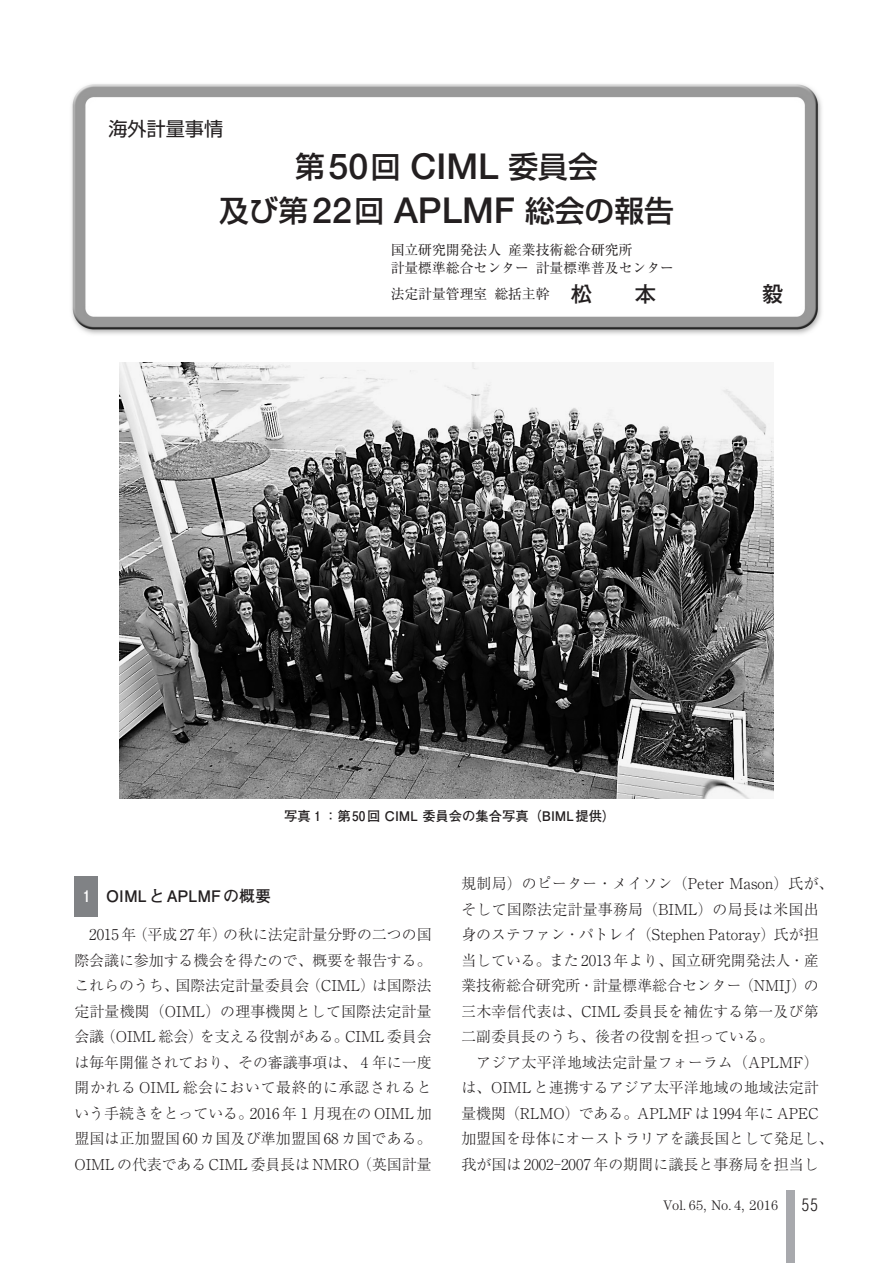
<style>
.page{position:relative;width:893px;height:1263px;background:#fff}
.page>*{position:absolute;margin:0;border:0;box-sizing:border-box;transform-origin:0 0}
.t1{font:500 35.7px "Helvetica Neue LT Std";color:#231f20}
.t2{font:500 29.7px "Shin Go Pr 6 N";color:#231f20}
.t3{font:500 21.3px "Gothic MB101 Pr 6 N";color:#231f20}
.t4{font:19.2px "Shin Go Pr 6 N";color:#231f20}
.t5{font:300 condensed 16.95px "Swiss 721 BT";color:#231f20}
.t6{font:700 15.9px "Futo Go B101 Pr 6 N";color:#231f20}
.t7{font:700 15.9px "Futo Go B101 Pr 6 N";color:#fff}
.t8{font:300 14.85px/25.5px "Ryumin Pr 6 N";color:#231f20}
.t9{font:300 14.85px "Ryumin Pr 6 N";letter-spacing:.02em;color:#231f20}
.t10{font:300 14.85px "Ryumin Pr 6 N";letter-spacing:.05em;color:#231f20}
.t11{font:13.8px "Ryumin Pr 6 N";color:#231f20}
.t12{font:300 13.8px "Century Std";color:#231f20}
.t13{font:700 13.35px "Futo Go B101 Pr 6 N";color:#231f20}
</style>
<div class="page">
<div style="left:74px;top:876px;width:24px;height:40px;background:#808285"></div>
<img style="left:71px;top:84px;width:751px;height:251px">
<div style="left:787px;top:1191px;width:8px;height:72px;background:#a8a9ad"></div>
<img style="left:119px;top:362px;width:655px;height:437px">
<p class="t4" style="left:108px;top:121px;width:116px">海外計量事情</p>
<h2 class="t2" style="left:295px;top:155px;width:31px">第</h2>
<h2 class="t2" style="left:371px;top:155px;width:31px">回</h2>
<h1 class="t1" style="left:329px;top:154px;width:41px">50</h1>
<h1 class="t1" style="left:411px;top:154px;width:89px">CIML</h1>
<h2 class="t2" style="left:508px;top:155px;width:91px">委員会</h2>
<h2 class="t2" style="left:219px;top:200px;width:91px">及び第</h2>
<h2 class="t2" style="left:354px;top:200px;width:31px">回</h2>
<h1 class="t1" style="left:312px;top:198px;width:41px">22</h1>
<h1 class="t1" style="left:394px;top:198px;width:123px">APLMF</h1>
<h2 class="t2" style="left:525px;top:200px;width:150px">総会の報告</h2>
<p class="t11" style="left:391px;top:244px;width:112px">国立研究開発法人</p>
<p class="t11" style="left:508px;top:244px;width:126px">産業技術総合研究所</p>
<p class="t11" style="left:391px;top:262px;width:140px">計量標準総合センター</p>
<p class="t11" style="left:536px;top:262px;width:140px">計量標準普及センター</p>
<p class="t11" style="left:391px;top:288px;width:98px">法定計量管理室</p>
<p class="t11" style="left:494px;top:288px;width:57px">総括主幹</p>
<h3 class="t3" style="left:571px;top:285px;width:23px">松</h3>
<h3 class="t3" style="left:635px;top:285px;width:23px">本</h3>
<h3 class="t3" style="left:762px;top:285px;width:23px">毅</h3>
<p class="t13" style="left:284px;top:811px;width:326px">写真1：第50 回 CIML 委員会の集合写真（BIML提供(</p>
<p class="t7" style="left:82px;top:890px;width:9px">1</p>
<p class="t6" style="left:106px;top:890px;width:166px">OIMLとAPLMFの概要</p>
<p class="t8" style="left:133px;top:921px;width:96px">（平成 27 年）</p>
<p class="t8" style="left:89px;top:921px;width:49px">2015 年</p>
<p class="t8" style="left:74px;top:946px;width:359px">際会議に参加する機会を得たので、概要を報告する。</p>
<p class="t8" style="left:372px;top:972px;width:61px">は国際法</p>
<p class="t8" style="left:223px;top:921px;width:210px">の秋に法定計量分野の二つの国</p>
<p class="t8" style="left:306px;top:972px;width:70px">（CIML）</p>
<p class="t8" style="left:74px;top:972px;width:106px">これらのうち、</p>
<p class="t8" style="left:74px;top:997px;width:359px">定計量機関（OIML）の理事機関として国際法定計量</p>
<p class="t8" style="left:345px;top:1023px;width:88px">CIML 委員会</p>
<p class="t8" style="left:175px;top:972px;width:135px">国際法定計量委員会</p>
<p class="t8" style="left:101px;top:1023px;width:104px">（OIML 総会）</p>
<p class="t8" style="left:200px;top:1023px;width:150px">を支える役割がある。</p>
<p class="t8" style="left:74px;top:1023px;width:31px">会議</p>
<p class="t8" style="left:74px;top:1048px;width:359px">は毎年開催されており、その審議事項は、4年に一度</p>
<p class="t10" style="left:74px;top:1076px;width:359px">開かれる OIML 総会において最終的に承認されると</p>
<p class="t8" style="left:250px;top:1099px;width:183px">2016 年1月現在の OIML 加</p>
<p class="t8" style="left:74px;top:1099px;width:359px">いう手続きをとっている。<br>盟国は正加盟国 60 カ国及び準加盟国 68 カ国である。<br>OIML の代表である CIML 委員長は NMRO（英国計量</p>
<p class="t9" style="left:461px;top:872px;width:374px">規制局）のピーター・メイソン（Peter Mason）氏が、</p>
<p class="t9" style="left:461px;top:897px;width:359px">そして国際法定計量事務局（BIML）の局長は米国出</p>
<p class="t8" style="left:461px;top:921px;width:359px">身のステファン・パトレイ（Stephen Patoray）氏が担</p>
<p class="t8" style="left:461px;top:946px;width:359px">当している。また 2013 年より、国立研究開発法人・産</p>
<p class="t8" style="left:804px;top:972px;width:16px">の</p>
<p class="t8" style="left:739px;top:972px;width:69px">（NMIJ）</p>
<p class="t8" style="left:461px;top:972px;width:359px">業技術総合研究所・計量標準総合センター<br>三木幸信代表は、CIML 委員長を補佐する第一及び第二副委員長のうち、後者の役割を担っている。</p>
<p class="t8" style="left:461px;top:1048px;width:374px;text-indent:15px">アジア太平洋地域法定計量フォーラム（APLMF(は、OIML と連携するアジア太平洋地域の地域法定計量機関（RLMO）である。APLMF は 1994 年に APEC加盟国を母体にオーストラリアを議長国として発足し、我が国は 2002-2007 年の期間に議長と事務局を担当し</p>
<p class="t5" style="left:801px;top:1195px;width:18px">55</p>
<p class="t12" style="left:663px;top:1201px;width:116px">Vol. 65, No 4,. 2016</p>
</div>
